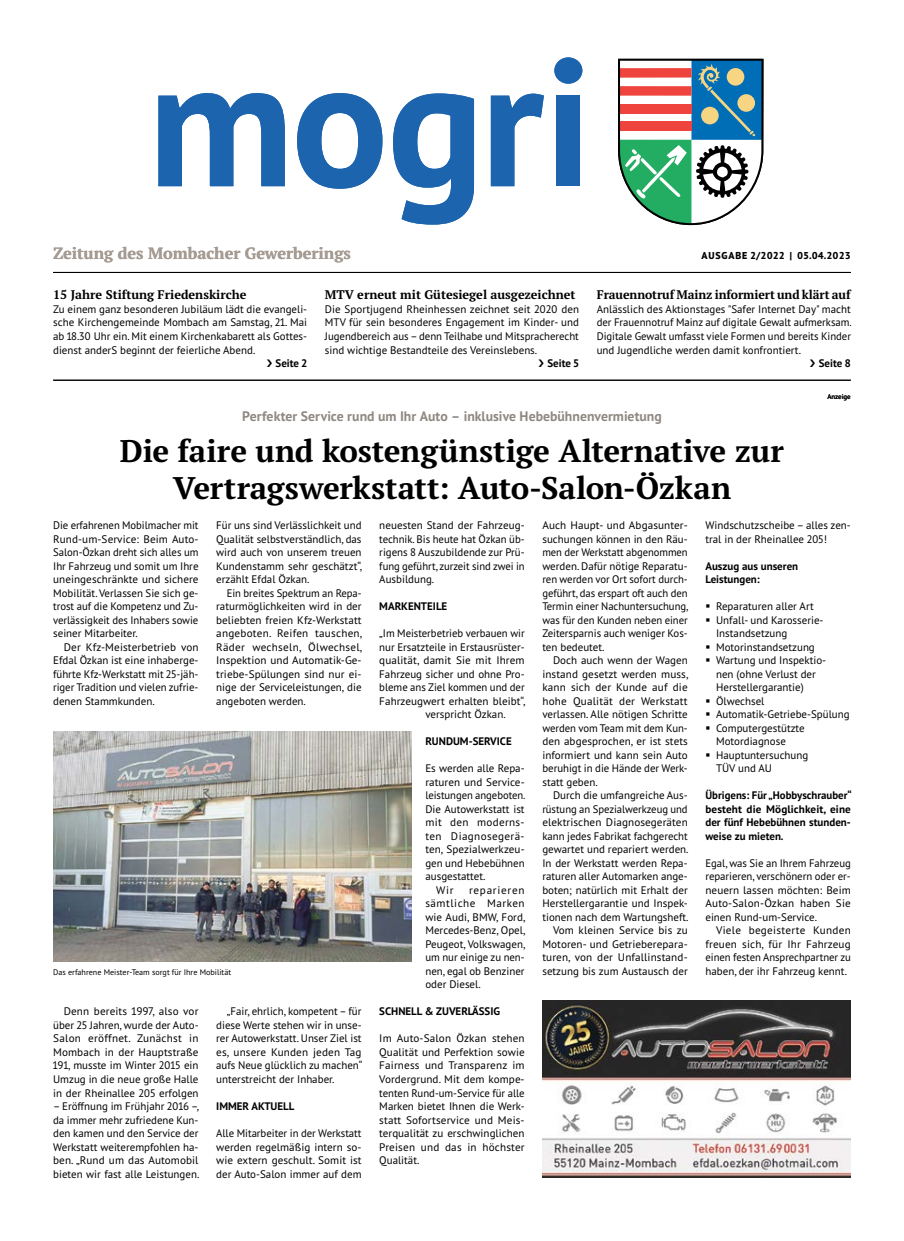
<style>
.page{position:relative;width:904px;height:1241px;background:#fff}
.page>*{position:absolute;margin:0;border:0;box-sizing:border-box;transform-origin:0 0}
.t1{font:700 31.25px/37.5px "PT Serif Pro";letter-spacing:-.005em;color:#000;text-align:center}
.t2{font:700 16.25px "PT Serif Pro";color:#a59b92}
.t3{font:700 13.75px "PT Sans Pro";color:#8f8881}
.t4{font:700 12.5px "PT Serif Pro";color:#000}
.t5{font:11px/13.5px "PT Sans Pro";color:#000;text-align:justify}
.t6{font:700 11px/13.5px "PT Sans Pro";color:#000}
.t7{font:11px "PT Sans Pro";letter-spacing:.035em;color:#000}
.t8{font:11px "PT Sans Pro";letter-spacing:.03em;color:#000}
.t9{font:800 10px "PT Sans Pro";color:#000}
.t10{font:8.12px "PT Sans Pro";color:#000}
.t11{font:600 6.88px "PT Sans Pro";color:#000}
</style>
<div class="page">
<svg style="left:618px;top:59px;width:145px;height:166px"></svg>
<svg style="left:158px;top:93px;width:127px;height:93px"></svg>
<svg style="left:297px;top:93px;width:85px;height:96px"></svg>
<svg style="left:393px;top:93px;width:81px;height:131px"></svg>
<svg style="left:491px;top:94px;width:53px;height:92px"></svg>
<div style="left:554px;top:57px;width:28px;height:27px;background:#1d64af;border-radius:50%"></div>
<div style="left:556px;top:96px;width:24px;height:90px;background:#1d64af"></div>
<hr style="left:53px;top:380px;width:797px;height:1px;background:#000">
<hr style="left:53px;top:272px;width:797px;height:1px;background:#000">
<img style="left:53px;top:731px;width:358px;height:230px">
<img style="left:542px;top:1000px;width:308px;height:177px">
<h2 class="t2" style="left:53px;top:242px;width:299px">Zeitung des Mombacher Gewerberings</h2>
<p class="t4" style="left:53px;top:287px;width:195px">15 Jahre Stiftung Friedenskirche</p>
<p class="t5" style="left:53px;top:302px;width:255px">Zu einem ganz besonderen Jubiläum lädt die evangeli&shy;sche Kirchengemeinde Mombach am Samstag, 21. Mai ab 18.30 Uhr ein. Mit einem Kirchenkabarett als Gottes&shy;dienst anderS beginnt der feierliche Abend.</p>
<p class="t6" style="left:275px;top:356px;width:33px">Seite 2</p>
<p class="t4" style="left:325px;top:287px;width:252px">MTV erneut mit Gütesiegel ausgezeichnet</p>
<p class="t5" style="left:325px;top:302px;width:256px">Die Sportjugend Rheinhessen zeichnet seit 2020 den MTV für sein besonderes Engagement im Kinder- und Jugendbereich aus – denn Teilhabe und Mitspracherecht sind wichtige Bestandteile des Vereinslebens.</p>
<p class="t6" style="left:547px;top:356px;width:33px">Seite 5</p>
<p class="t9" style="left:701px;top:249px;width:151px">AUSGABE 2/2022 | 05.04.2023</p>
<p class="t4" style="left:596px;top:287px;width:255px">Frauennotruf Mainz informiert und klärt auf</p>
<p class="t5" style="left:596px;top:302px;width:256px">Anlässlich des Aktionstages "Safer Internet Day" macht der Frauennotruf Mainz auf digitale Gewalt aufmerksam.<br>Digitale Gewalt umfasst viele Formen und bereits Kinder und Jugendliche werden damit konfrontiert.</p>
<p class="t6" style="left:818px;top:356px;width:34px">Seite 8</p>
<p class="t11" style="left:827px;top:392px;width:25px">Anzeige</p>
<p class="t3" style="left:242px;top:407px;width:421px">Perfekter Service rund um Ihr Auto – inklusive Hebebühnenvermietung</p>
<h1 class="t1" style="left:120px;top:431px;width:665px">Die faire und kostengünstige Alternative zur<br>Vertragswerkstatt: Auto-Salon-Özkan</h1>
<p class="t5" style="left:53px;top:518px;width:147px">Die erfahrenen Mobilmacher mit Rund-um-Service: Beim Auto-Salon-Özkan dreht sich alles um Ihr Fahrzeug und somit um Ihre uneingeschränkte und sichere Mobilität. Verlassen Sie sich ge&shy;trost auf die Kompetenz und Zu&shy;verlässigkeit des Inhabers sowie seiner Mitarbeiter.</p>
<p class="t5" style="left:53px;top:639px;width:147px;text-indent:11px">Der Kfz-Meisterbetrieb von Efdal Özkan ist eine inhaberge&shy;führte Kfz-Werkstatt mit 25-jäh&shy;riger Tradition und vielen zufrie&shy;denen Stammkunden.</p>
<p class="t5" style="left:379px;top:518px;width:147px">neuesten Stand der Fahrzeug&shy;technik. Bis heute hat Özkan üb&shy;rigens 8 Auszubildende zur Prü&shy;fung geführt, zurzeit sind zwei in Ausbildung.</p>
<p class="t6" style="left:379px;top:599px;width:69px">MARKENTEILE</p>
<p class="t5" style="left:379px;top:626px;width:147px">„Im Meisterbetrieb verbauen wir</p>
<p class="t5" style="left:379px;top:639px;width:147px">nur Ersatzteile in Erstausrüster-</p>
<p class="t5" style="left:379px;top:653px;width:147px">qualität, damit Sie mit Ihrem</p>
<p class="t5" style="left:379px;top:666px;width:147px">Fahrzeug sicher und ohne Pro-</p>
<p class="t5" style="left:379px;top:680px;width:147px">bleme ans Ziel kommen und der</p>
<p class="t5" style="left:379px;top:693px;width:148px">Fahrzeugwert erhalten bleibt“,</p>
<p class="t5" style="left:425px;top:707px;width:82px">verspricht Özkan.</p>
<p class="t6" style="left:425px;top:734px;width:88px">RUNDUM-SERVICE</p>
<p class="t5" style="left:425px;top:761px;width:101px">Es werden alle Repa-</p>
<p class="t5" style="left:425px;top:774px;width:101px">raturen und Service-</p>
<p class="t5" style="left:425px;top:788px;width:102px">leistungen angeboten.</p>
<p class="t5" style="left:425px;top:801px;width:101px">Die Autowerkstatt ist</p>
<p class="t8" style="left:425px;top:815px;width:101px">mit den moderns-</p>
<p class="t7" style="left:425px;top:828px;width:101px">ten Diagnosegerä-</p>
<p class="t5" style="left:425px;top:842px;width:101px">ten, Spezialwerkzeu-</p>
<p class="t5" style="left:425px;top:855px;width:101px">gen und Hebebühnen</p>
<p class="t5" style="left:425px;top:869px;width:62px">ausgestattet.</p>
<p class="t5" style="left:436px;top:882px;width:19px">Wir</p>
<p class="t5" style="left:542px;top:518px;width:148px">Auch Haupt- und Abgasunter&shy;suchungen können in den Räu&shy;men der Werkstatt abgenommen werden. Dafür nötige Reparatu&shy;ren werden vor Ort sofort durch&shy;geführt, das erspart oft auch den Termin einer Nachuntersuchung, was für den Kunden neben einer Zeitersparnis auch weniger Kos&shy;ten bedeutet.</p>
<p class="t5" style="left:542px;top:653px;width:148px;text-indent:11px">Doch auch wenn der Wagen instand gesetzt werden muss, kann sich der Kunde auf die hohe Qualität der Werkstatt verlassen. Alle nötigen Schritte werden vom Team mit dem Kun&shy;den abgesprochen, er ist stets informiert und kann sein Auto beruhigt in die Hände der Werk&shy;statt geben.</p>
<p class="t5" style="left:542px;top:788px;width:148px;text-align:right">Durch die umfangreiche Aus&shy;rüstung an Spezialwerkzeug und elektrischen Diagnosegeräten kann jedes Fabrikat fachgerecht gewartet und repariert werden.<br>In der Werkstatt werden Repa&shy;raturen aller Automarken ange&shy;boten; natürlich mit Erhalt der<br>Herstellergarantie und Inspek&shy;tionen nach dem Wartungsheft.<br>Vom kleinen Service bis zu<br>Motoren- und Getrieberepara&shy;turen, von der Unfallinstand&shy;setzung bis zum Austausch der</p>
<p class="t5" style="left:216px;top:518px;width:148px">Für uns sind Verlässlichkeit und Qualität selbstverständlich, das wird auch von unserem treuen Kundenstamm sehr geschätzt“, erzählt Efdal Özkan.</p>
<p class="t5" style="left:216px;top:585px;width:148px;text-indent:11px">Ein breites Spektrum an Repa&shy;raturmöglichkeiten wird in der beliebten freien Kfz-Werkstatt angeboten. Reifen tauschen, Räder wechseln, Ölwechsel, Inspektion und Automatik-Ge&shy;triebe-Spülungen sind nur ei&shy;nige der Serviceleistungen, die angeboten werden.</p>
<p class="t5" style="left:705px;top:518px;width:147px">Windschutzscheibe – alles zen&shy;tral in der Rheinallee 205!</p>
<p class="t6" style="left:705px;top:558px;width:94px">Auszug aus unseren<br>Leistungen:</p>
<p class="t5" style="left:716px;top:599px;width:135px;text-align:left">Reparaturen aller Art<br>Unfall- und Karosserie-<br>Instandsetzung<br>Motorinstandsetzung<br>Wartung und Inspektio-<br>nen (ohne Verlust der<br>Herstellergarantie)<br>Ölwechsel<br>Automatik-Getriebe-Spülung<br>Computergestützte<br>Motordiagnose<br>Hauptuntersuchung<br>TÜV und AU</p>
<p class="t6" style="left:705px;top:788px;width:148px;text-align:justify">Übrigens: Für „Hobbyschrauber“ besteht die Möglichkeit, eine der fünf Hebebühnen stunden&shy;weise zu mieten.</p>
<p class="t5" style="left:705px;top:855px;width:147px">Egal, was Sie an Ihrem Fahrzeug reparieren, verschönern oder er&shy;neuern lassen möchten: Beim Auto-Salon-Özkan haben Sie einen Rund-um-Service.</p>
<p class="t5" style="left:705px;top:923px;width:147px;text-indent:11px">Viele begeisterte Kunden freuen sich, für Ihr Fahrzeug einen festen Ansprechpartner zu haben, der ihr Fahrzeug kennt.</p>
<p class="t5" style="left:425px;top:882px;width:102px;text-indent:44px">reparieren sämtliche Marken wie Audi, BMW, Ford, Mercedes-Benz, Opel, Peugeot, Volkswagen, um nur einige zu nen&shy;nen, egal ob Benziner oder Diesel.</p>
<p class="t6" style="left:379px;top:1004px;width:122px">SCHNELL &amp; ZUVERLÄSSIG</p>
<p class="t5" style="left:379px;top:1031px;width:147px">Im Auto-Salon Özkan stehen Qualität und Perfektion sowie Fairness und Transparenz im Vordergrund. Mit dem kompe&shy;tenten Rund-um-Service für alle Marken bietet Ihnen die Werk&shy;statt Sofortservice und Meis&shy;terqualität zu erschwinglichen Preisen und das in höchster Qualität.</p>
<p class="t10" style="left:53px;top:966px;width:179px">Das erfahrene Meister-Team sorgt für Ihre Mobilität</p>
<p class="t5" style="left:53px;top:1004px;width:147px;text-indent:11px">Denn bereits 1997, also vor über 25 Jahren, wurde der Auto-Salon eröffnet. Zunächst in Mombach in der Hauptstraße 191, musste im Winter 2015 ein Umzug in die neue große Halle in der Rheinallee 205 erfolgen</p>
<p class="t5" style="left:53px;top:1098px;width:148px">– Eröffnung im Frühjahr 2016 –, da immer mehr zufriedene Kun&shy;den kamen und den Service der Werkstatt weiterempfohlen ha&shy;ben. „Rund um das Automobil bieten wir fast alle Leistungen.</p>
<p class="t5" style="left:216px;top:1004px;width:148px;text-indent:11px">„Fair, ehrlich, kompetent – für diese Werte stehen wir in unse&shy;rer Autowerkstatt. Unser Ziel ist es, unsere Kunden jeden Tag aufs Neue glücklich zu machen“ unterstreicht der Inhaber.</p>
<p class="t6" style="left:216px;top:1098px;width:80px">IMMER AKTUELL</p>
<p class="t5" style="left:216px;top:1125px;width:147px">Alle Mitarbeiter in der Werkstatt werden regelmäßig intern so&shy;wie extern geschult. Somit ist der Auto-Salon immer auf dem</p>
</div>
